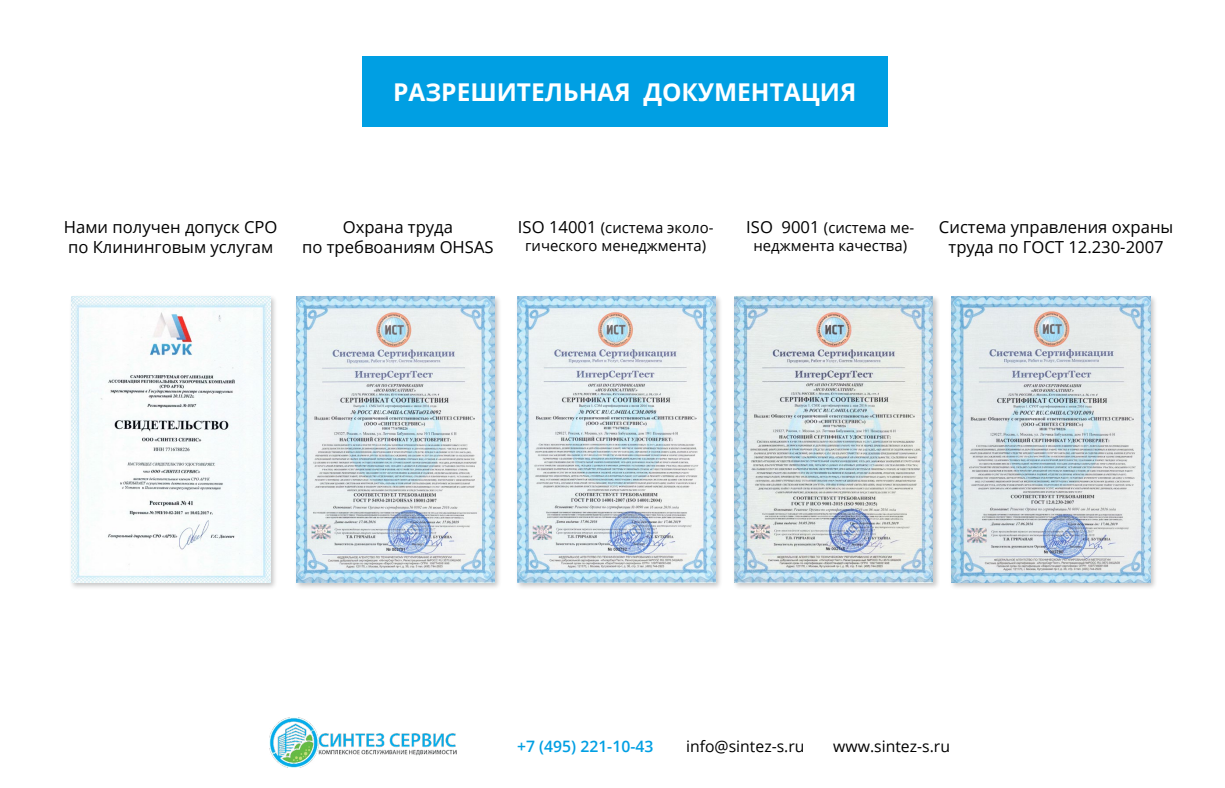
<style>
.page{position:relative;width:1225px;height:788px;background:#fff}
.page>*{position:absolute;margin:0;border:0;box-sizing:border-box;transform-origin:0 0}
.t1{font:700 24.5px "Open Sans";color:#fff}
.t2{font:16.62px/19.9px "Open Sans";color:#000;text-align:center}
.t3{font:15.75px "Open Sans";color:#000}
.t4{font:600 15.75px "Open Sans";color:#009fe3}
.t5{font:14.88px/17.8px "Open Sans";color:#000;text-align:center}
.s1{font-size:16.62px}
</style>
<div class="page">
<img style="left:270px;top:717px;width:186px;height:50px">
<div style="left:362px;top:56px;width:526px;height:71px;background:#009fe3"></div>
<div style="left:69px;top:294px;width:209px;height:296px;background:#000;opacity:.23"></div>
<img style="left:72px;top:297px;width:198px;height:286px">
<div style="left:293px;top:294px;width:209px;height:296px;background:#000;opacity:.23"></div>
<img style="left:296px;top:297px;width:199px;height:286px">
<div style="left:515px;top:294px;width:208px;height:296px;background:#000;opacity:.23"></div>
<img style="left:517px;top:297px;width:199px;height:286px">
<div style="left:732px;top:294px;width:208px;height:296px;background:#000;opacity:.23"></div>
<img style="left:734px;top:297px;width:199px;height:286px">
<div style="left:949px;top:294px;width:209px;height:296px;background:#000;opacity:.23"></div>
<img style="left:952px;top:297px;width:198px;height:286px">
<h1 class="t1" style="left:393px;top:74px;width:465px">РАЗРЕШИТЕЛЬНАЯ ДОКУМЕНТАЦИЯ</h1>
<p class="t2" style="left:64px;top:216px;width:215px;text-align:left">Нами получен допуск СРО по Клининговым услугам</p>
<p class="t2" style="left:302px;top:216px;width:193px">Охрана труда<br>по требвоаниям OHSAS</p>
<p class="t5" style="left:518px;top:218px;width:197px"><span class="s1">ISO 14001</span> (система эколо&shy;гического менеджмента)</p>
<p class="t2" style="left:939px;top:216px;width:236px">Система управления охраны труда по ГОСТ 12.230-2007</p>
<p class="t5" style="left:746px;top:218px;width:170px"><span class="s1">ISO 9001</span> (система ме&shy;неджмента качества)</p>
<p class="t4" style="left:517px;top:735px;width:138px">+7 (495) 221-10-43</p>
<p class="t3" style="left:686px;top:735px;width:120px">info@sintez-s.ru</p>
<p class="t3" style="left:833px;top:735px;width:118px">www.sintez-s.ru</p>
</div>
